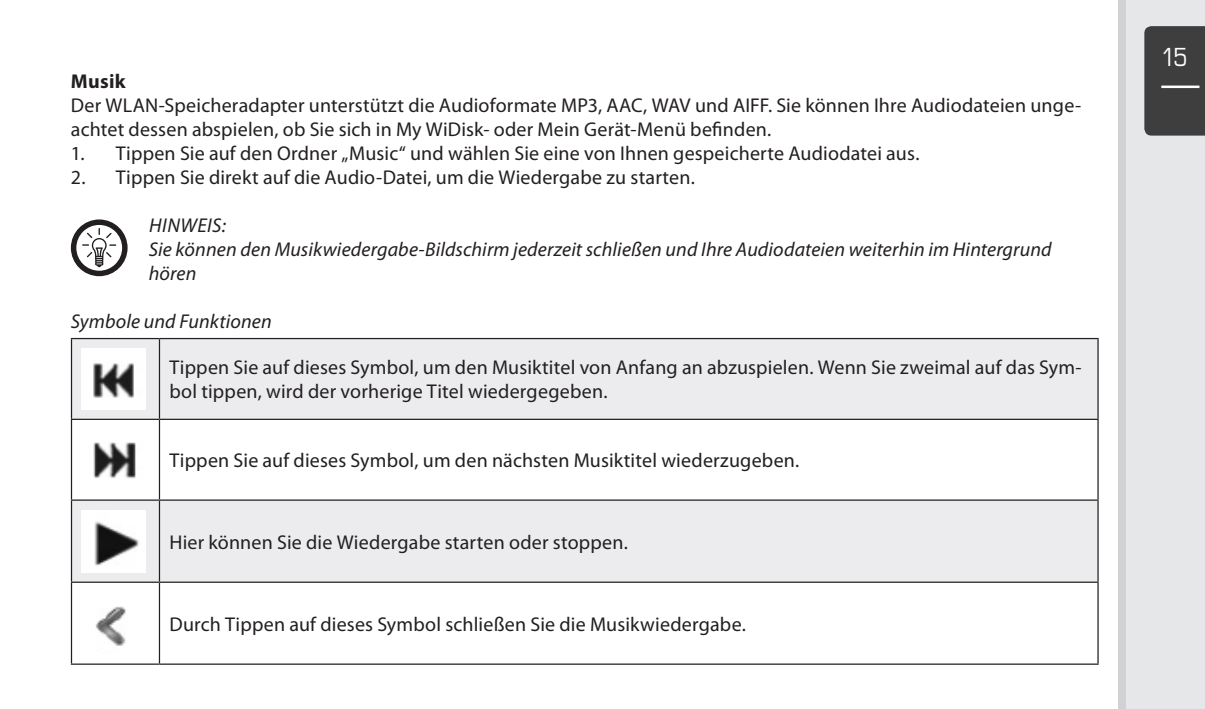
<style>
.page{position:relative;width:1205px;height:709px;background:#fff}
.page>*{position:absolute;margin:0;border:0;box-sizing:border-box;transform-origin:0 0}
.t1{font:condensed 25px "Eurostile";color:#fff}
.t2{font:20px/24px "Myriad Pro";letter-spacing:.01em;color:#231f20}
.t3{font:italic 20px/24px "Myriad Pro";letter-spacing:.005em;color:#231f20}
.t4{font:700 20px "Myriad Pro";letter-spacing:.015em;color:#231f20}
</style>
<div class="page">
<div style="left:1118px;top:0;width:87px;height:709px;background:#d1d2d4"></div>
<div style="left:1126px;top:0;width:79px;height:709px;background:#e6e7e9"></div>
<div style="left:1144px;top:26px;width:61px;height:110px;background:#3e3e3f"></div>
<hr style="left:1161px;top:86px;width:38px;height:2px;background:#fff">
<svg style="left:71px;top:219px;width:57px;height:57px"></svg>
<div style="left:72px;top:339px;width:1025px;height:80px;background:#ececee"></div>
<svg style="left:72px;top:420px;width:1025px;height:243px"></svg>
<hr style="left:159px;top:339px;width:1px;height:80px;background:#231f20">
<hr style="left:71px;top:419px;width:88px;height:1px;background:#231f20">
<hr style="left:159px;top:419px;width:939px;height:1px;background:#231f20">
<hr style="left:159px;top:420px;width:1px;height:79px;background:#231f20">
<hr style="left:71px;top:499px;width:88px;height:2px;background:#231f20">
<hr style="left:159px;top:499px;width:939px;height:2px;background:#231f20">
<hr style="left:159px;top:501px;width:1px;height:80px;background:#231f20">
<hr style="left:71px;top:581px;width:88px;height:2px;background:#231f20">
<hr style="left:159px;top:581px;width:939px;height:2px;background:#231f20">
<hr style="left:159px;top:583px;width:1px;height:80px;background:#231f20">
<hr style="left:71px;top:663px;width:88px;height:1px;background:#231f20">
<hr style="left:159px;top:663px;width:939px;height:1px;background:#231f20">
<hr style="left:71px;top:338px;width:88px;height:1px;background:#231f20">
<hr style="left:71px;top:339px;width:1px;height:80px;background:#231f20">
<hr style="left:159px;top:338px;width:939px;height:1px;background:#231f20">
<hr style="left:1097px;top:339px;width:1px;height:80px;background:#231f20">
<hr style="left:71px;top:420px;width:1px;height:79px;background:#231f20">
<hr style="left:1097px;top:420px;width:1px;height:79px;background:#231f20">
<hr style="left:71px;top:501px;width:1px;height:80px;background:#231f20">
<hr style="left:1097px;top:501px;width:1px;height:80px;background:#231f20">
<hr style="left:71px;top:583px;width:1px;height:80px;background:#231f20">
<hr style="left:1097px;top:583px;width:1px;height:80px;background:#231f20">
<img style="left:81px;top:348px;width:64px;height:61px">
<img style="left:81px;top:429px;width:64px;height:61px">
<img style="left:81px;top:510px;width:64px;height:62px">
<img style="left:81px;top:592px;width:64px;height:62px">
<p class="t4" style="left:71px;top:70px;width:56px">Musik</p>
<p class="t2" style="left:71px;top:93px;width:1012px">Der WLAN-Speicheradapter unterstützt die Audioformate MP3, AAC, WAV und AIFF. Sie können Ihre Audiodateien unge&shy;achtet dessen abspielen, ob Sie sich in My WiDisk- oder Mein Gerät-Menü befinden.</p>
<p class="t2" style="left:71px;top:141px;width:848px">1. Tippen Sie auf den Ordner „Music“ und wählen Sie eine von Ihnen gespeicherte Audiodatei aus.</p>
<p class="t2" style="left:71px;top:165px;width:624px">2. Tippen Sie direkt auf die Audio-Datei, um die Wiedergabe zu starten.</p>
<p class="t3" style="left:149px;top:214px;width:904px">HINWEIS:<br>Sie können den Musikwiedergabe-Bildschirm jederzeit schließen und Ihre Audiodateien weiterhin im Hintergrund hören</p>
<p class="t3" style="left:71px;top:310px;width:202px">Symbole und Funktionen</p>
<p class="t2" style="left:169px;top:356px;width:914px">Tippen Sie auf dieses Symbol, um den Musiktitel von Anfang an abzuspielen. Wenn Sie zweimal auf das Sym&shy;bol tippen, wird der vorherige Titel wiedergegeben.</p>
<p class="t2" style="left:169px;top:449px;width:630px">Tippen Sie auf dieses Symbol, um den nächsten Musiktitel wiederzugeben.</p>
<p class="t2" style="left:169px;top:530px;width:458px">Hier können Sie die Wiedergabe starten oder stoppen.</p>
<p class="t2" style="left:169px;top:612px;width:576px">Durch Tippen auf dieses Symbol schließen Sie die Musikwiedergabe.</p>
<p class="t1" style="left:1161px;top:42px;width:28px">15</p>
</div>
